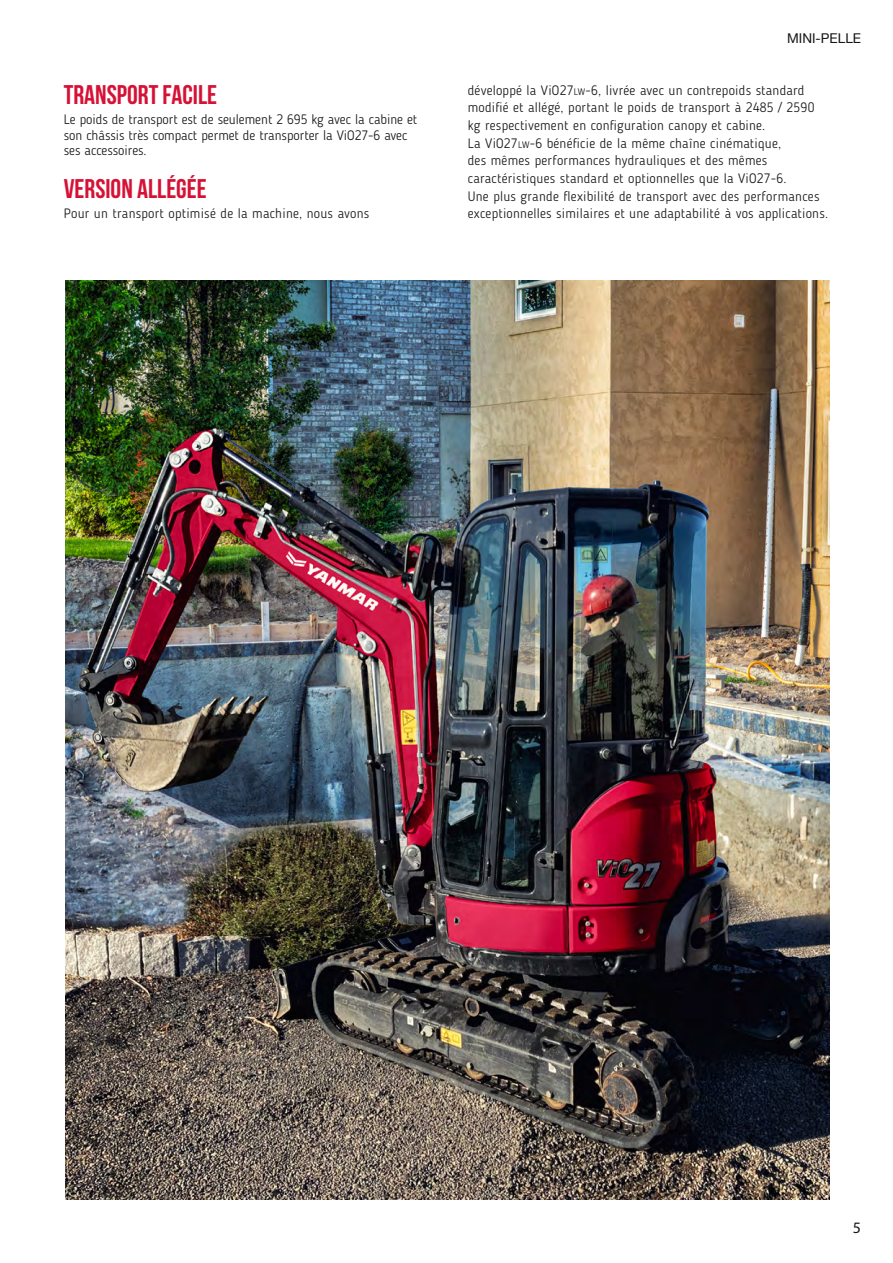
<style>
.page{position:relative;width:893px;height:1263px;background:#fff}
.page>*{position:absolute;margin:0;border:0;box-sizing:border-box;transform-origin:0 0}
.t1{font:700 27px "Bebas Neue";color:#d61136}
.t2{font:15.9px "Myriad Pro";color:#181716}
.t3{font:300 13.5px/17.7px "Blogger Sans";letter-spacing:.02em;color:#181716}
.t4{font:300 13.5px/15.8px "Blogger Sans";color:#181716}
.t5{font:13.5px "Helvetica Neue LT Com";color:#181716}
.s1{font-size:9.45px}
</style>
<div class="page">
<img style="left:66px;top:281px;width:763px;height:918px">
<h1 class="t1" style="left:64px;top:80px;width:155px">TRANSPORT FACILE</h1>
<p class="t4" style="left:64px;top:111px;width:355px">Le poids de transport est de seulement 2 695 kg avec la cabine et son châssis très compact permet de transporter la ViO27-6 avec ses accessoires.</p>
<h1 class="t1" style="left:64px;top:174px;width:144px">VERSION ALLéGéE</h1>
<p class="t3" style="left:64px;top:205px;width:307px">Pour un transport optimisé de la machine, nous avons</p>
<p class="t5" style="left:787px;top:29px;width:76px">MINI-PELLE</p>
<p class="t3" style="left:468px;top:81px;width:362px">développé la ViO27<span class="s1">lw</span>-6, livrée avec un contrepoids standard modifié et allégé, portant le poids de transport à 2485 / 2590 kg respectivement en configuration canopy et cabine.<br>La ViO27<span class="s1">lw</span>-6 bénéficie de la même chaîne cinématique,<br>des mêmes performances hydrauliques et des mêmes caractéristiques standard et optionnelles que la ViO27-6.<br>Une plus grande flexibilité de transport avec des performances exceptionnelles similaires et une adaptabilité à vos applications.</p>
<p class="t2" style="left:853px;top:1218px;width:10px">5</p>
</div>
